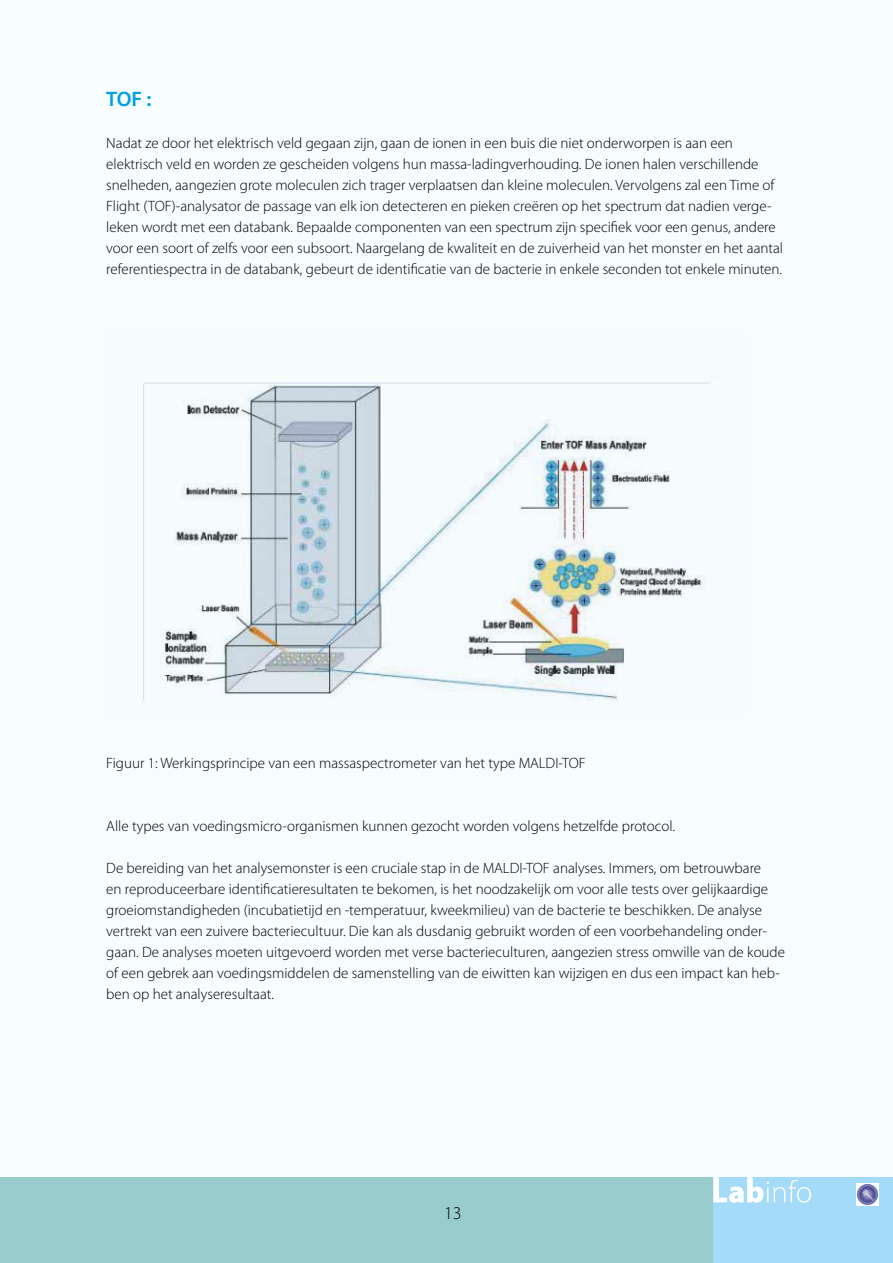
<style>
.page{position:relative;width:893px;height:1263px;background:#f7fcff}
.page>*{position:absolute;margin:0;border:0;box-sizing:border-box;transform-origin:0 0}
.t1{font:600 21px "Myriad Pro";color:#009fe3}
.t2{font:300 18px "Myriad Pro";color:#000}
.t3{font:300 15px/21px "Myriad Pro";color:#000}
</style>
<div class="page">
<div style="left:0;top:1177px;width:893px;height:86px;background:#9cc"></div>
<div style="left:713px;top:1177px;width:180px;height:86px;background:#a4dbf8"></div>
<svg style="left:713px;top:1177px;width:98px;height:26px"></svg>
<img style="left:856px;top:1184px;width:22px;height:21px">
<img style="left:143px;top:382px;width:566px;height:320px">
<h1 class="t1" style="left:106px;top:86px;width:47px">TOF :</h1>
<p class="t3" style="left:106px;top:133px;width:678px">Nadat ze door het elektrisch veld gegaan zijn, gaan de ionen in een buis die niet onderworpen is aan een elektrisch veld en worden ze gescheiden volgens hun massa-ladingverhouding. De ionen halen verschillende snelheden, aangezien grote moleculen zich trager verplaatsen dan kleine moleculen. Vervolgens zal een Time of Flight (TOF)-analysator de passage van elk ion detecteren en pieken creëren op het spectrum dat nadien verge&shy;leken wordt met een databank. Bepaalde componenten van een spectrum zijn specifiek voor een genus, andere voor een soort of zelfs voor een subsoort. Naargelang de kwaliteit en de zuiverheid van het monster en het aantal referentiespectra in de databank, gebeurt de identificatie van de bacterie in enkele seconden tot enkele minuten.</p>
<p class="t3" style="left:106px;top:753px;width:481px">Figuur 1: Werkingsprincipe van een massaspectrometer van het type MALDI-TOF</p>
<p class="t3" style="left:106px;top:816px;width:570px">Alle types van voedingsmicro-organismen kunnen gezocht worden volgens hetzelfde protocol.</p>
<p class="t3" style="left:106px;top:858px;width:680px">De bereiding van het analysemonster is een cruciale stap in de MALDI-TOF analyses. Immers, om betrouwbare<br>en reproduceerbare identificatieresultaten te bekomen, is het noodzakelijk om voor alle tests over gelijkaardige groeiomstandigheden (incubatietijd en -temperatuur, kweekmilieu) van de bacterie te beschikken. De analyse vertrekt van een zuivere bacteriecultuur. Die kan als dusdanig gebruikt worden of een voorbehandeling onder&shy;gaan. De analyses moeten uitgevoerd worden met verse bacterieculturen, aangezien stress omwille van de koude of een gebrek aan voedingsmiddelen de samenstelling van de eiwitten kan wijzigen en dus een impact kan heb&shy;ben op het analyseresultaat.</p>
<p class="t2" style="left:444px;top:1203px;width:19px">13</p>
</div>
